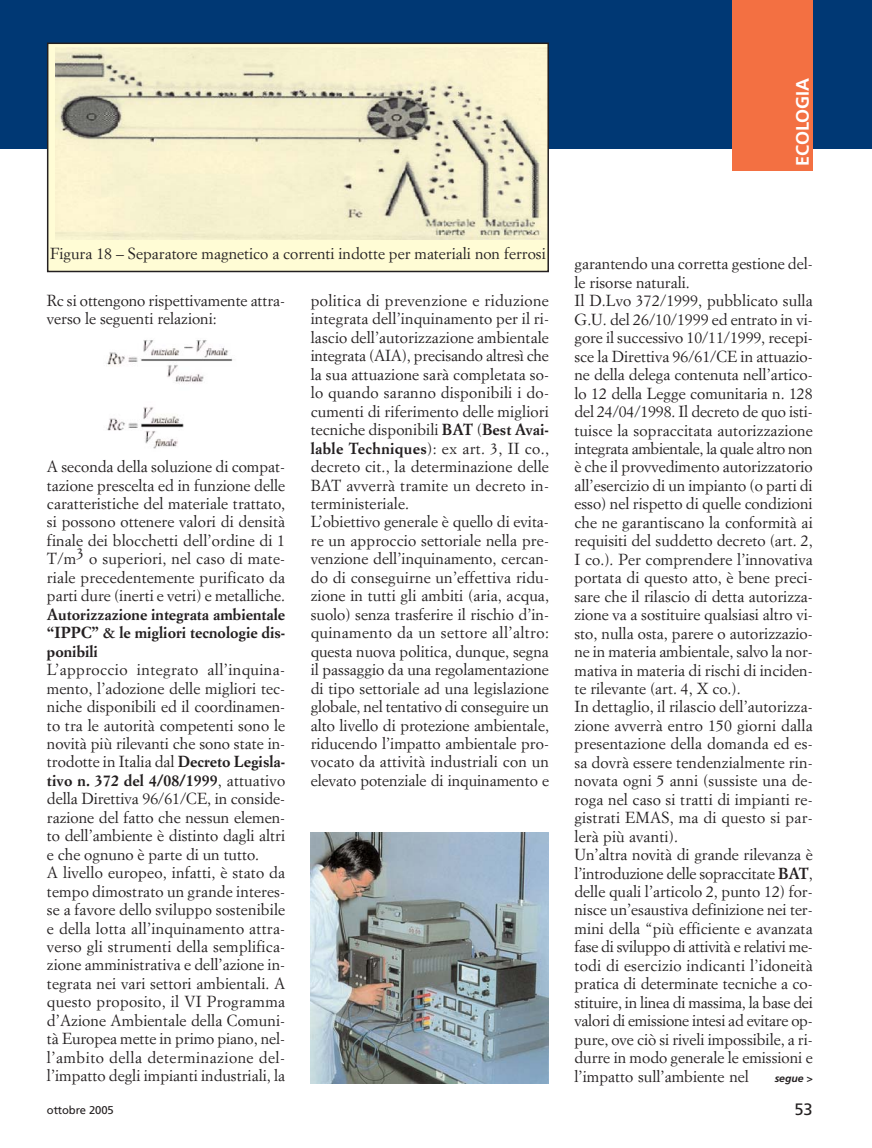
<style>
.page{position:relative;width:872px;height:1148px;background:#fff}
.page>*{position:absolute;margin:0;border:0;box-sizing:border-box;transform-origin:0 0}
.t1{font:700 18px "Frutiger";letter-spacing:-.01em;color:#fff}
.t2{font:16.5px "Frutiger";color:#231f20}
.t3{font:15.75px/18.5px "Simoncini Garamond";color:#231f20}
.t4{font:700 15.75px/18.5px "Simoncini Garamond";color:#231f20;text-align:justify}
.t5{font:11.25px "Frutiger";letter-spacing:-.01em;color:#231f20}
.t6{font:italic 700 10.5px "Frutiger";letter-spacing:-.005em;color:#231f20}
.s1{font-weight:700}
</style>
<div class="page">
<div style="left:0;top:0;width:872px;height:149px;background:#003874"></div>
<div style="left:48px;top:43px;width:500px;height:228px;background:#fffcd5"></div>
<img style="left:56px;top:47px;width:490px;height:193px">
<div style="left:47px;top:43px;width:502px;height:229px;border:2px solid #231f20"></div>
<img style="left:311px;top:832px;width:238px;height:251px">
<img style="left:106px;top:340px;width:127px;height:109px">
<div style="left:731px;top:0;width:81px;height:170px;background:#f37042"></div>
<p class="t1" style="left:795px;top:166px;width:89px;rotate:-90deg">ECOLOGIA</p>
<p class="t3" style="left:50px;top:245px;width:497px">Figura 18 – Separatore magnetico a correnti indotte per materiali non ferrosi</p>
<p class="t3" style="left:47px;top:292px;width:240px">Rc si ottengono rispettivamente attra&shy;verso le seguenti relazioni:</p>
<p class="t3" style="left:47px;top:458px;width:240px;text-align:justify">A seconda della soluzione di compat&shy;tazione prescelta ed in funzione delle caratteristiche del materiale trattato, si possono ottenere valori di densità finale dei blocchetti dell’ordine di 1<br>T/m3 o superiori, nel caso di mate&shy;riale precedentemente purificato da parti dure (inerti e vetri) e metalliche.</p>
<p class="t4" style="left:47px;top:606px;width:240px">Autorizzazione integrata ambientale “IPPC” &amp; le migliori tecnologie dis&shy;ponibili</p>
<p class="t3" style="left:47px;top:661px;width:240px">L’approccio integrato all’inquina&shy;mento, l’adozione delle migliori tec&shy;niche disponibili ed il coordinamen&shy;to tra le autorità competenti sono le novità più rilevanti che sono state in&shy;trodotte in Italia dal <span class="s1">Decreto Legisla&shy;tivo n. 372 del 4/08/1999</span>, attuativo della Direttiva 96/61/CE, in conside&shy;razione del fatto che nessun elemen&shy;to dell’ambiente è distinto dagli altri e che ognuno è parte di un tutto.<br>A livello europeo, infatti, è stato da tempo dimostrato un grande interes&shy;se a favore dello sviluppo sostenibile e della lotta all’inquinamento attra&shy;verso gli strumenti della semplifica&shy;zione amministrativa e dell’azione in&shy;tegrata nei vari settori ambientali. A questo proposito, il VI Programma d’Azione Ambientale della Comuni&shy;tà Europea mette in primo piano, nel&shy;l’ambito della determinazione del&shy;l’impatto degli impianti industriali, la</p>
<p class="t3" style="left:311px;top:292px;width:240px">politica di prevenzione e riduzione integrata dell’inquinamento per il ri&shy;lascio dell’autorizzazione ambientale integrata (AIA), precisando altresì che la sua attuazione sarà completata so&shy;lo quando saranno disponibili i do&shy;cumenti di riferimento delle migliori tecniche disponibili <span class="s1">BAT</span> (<span class="s1">Best Avai&shy;lable Techniques</span>): ex art. 3, II co., decreto cit., la determinazione delle BAT avverrà tramite un decreto in&shy;terministeriale.<br>L’obiettivo generale è quello di evita&shy;re un approccio settoriale nella pre&shy;venzione dell’inquinamento, cercan&shy;do di conseguirne un’effettiva ridu&shy;zione in tutti gli ambiti (aria, acqua, suolo) senza trasferire il rischio d’in&shy;quinamento da un settore all’altro: questa nuova politica, dunque, segna il passaggio da una regolamentazione di tipo settoriale ad una legislazione globale, nel tentativo di conseguire un alto livello di protezione ambientale, riducendo l’impatto ambientale pro&shy;vocato da attività industriali con un elevato potenziale di inquinamento e</p>
<p class="t3" style="left:574px;top:256px;width:240px">garantendo una corretta gestione del&shy;le risorse naturali.<br>Il D.Lvo 372/1999, pubblicato sulla G.U. del 26/10/1999 ed entrato in vi&shy;gore il successivo 10/11/1999, recepi&shy;sce la Direttiva 96/61/CE in attuazio&shy;ne della delega contenuta nell’artico&shy;lo 12 della Legge comunitaria n. 128 del 24/04/1998. Il decreto de quo isti&shy;tuisce la sopraccitata autorizzazione integrata ambientale, la quale altro non è che il provvedimento autorizzatorio all’esercizio di un impianto (o parti di esso) nel rispetto di quelle condizioni che ne garantiscano la conformità ai requisiti del suddetto decreto (art. 2, I co.). Per comprendere l’innovativa portata di questo atto, è bene preci&shy;sare che il rilascio di detta autorizza&shy;zione va a sostituire qualsiasi altro vi&shy;sto, nulla osta, parere o autorizzazio&shy;ne in materia ambientale, salvo la nor&shy;mativa in materia di rischi di inciden&shy;te rilevante (art. 4, X co.).<br>In dettaglio, il rilascio dell’autorizza&shy;zione avverrà entro 150 giorni dalla presentazione della domanda ed es&shy;sa dovrà essere tendenzialmente rin&shy;novata ogni 5 anni (sussiste una de&shy;roga nel caso si tratti di impianti re&shy;gistrati EMAS, ma di questo si par&shy;lerà più avanti).<br>Un’altra novità di grande rilevanza è l’introduzione delle sopraccitate <span class="s1">BAT</span>, delle quali l’articolo 2, punto 12) for&shy;nisce un’esaustiva definizione nei ter&shy;mini della “più efficiente e avanzata fase di sviluppo di attività e relativi me&shy;todi di esercizio indicanti l’idoneità pratica di determinate tecniche a co&shy;stituire, in linea di massima, la base dei valori di emissione intesi ad evitare op&shy;pure, ove ciò si riveli impossibile, a ri&shy;durre in modo generale le emissioni e l’impatto sull’ambiente nel</p>
<p class="t6" style="left:774px;top:1074px;width:40px">segue &gt;</p>
<p class="t5" style="left:47px;top:1106px;width:68px">ottobre 2005</p>
<p class="t2" style="left:794px;top:1102px;width:20px">53</p>
</div>
